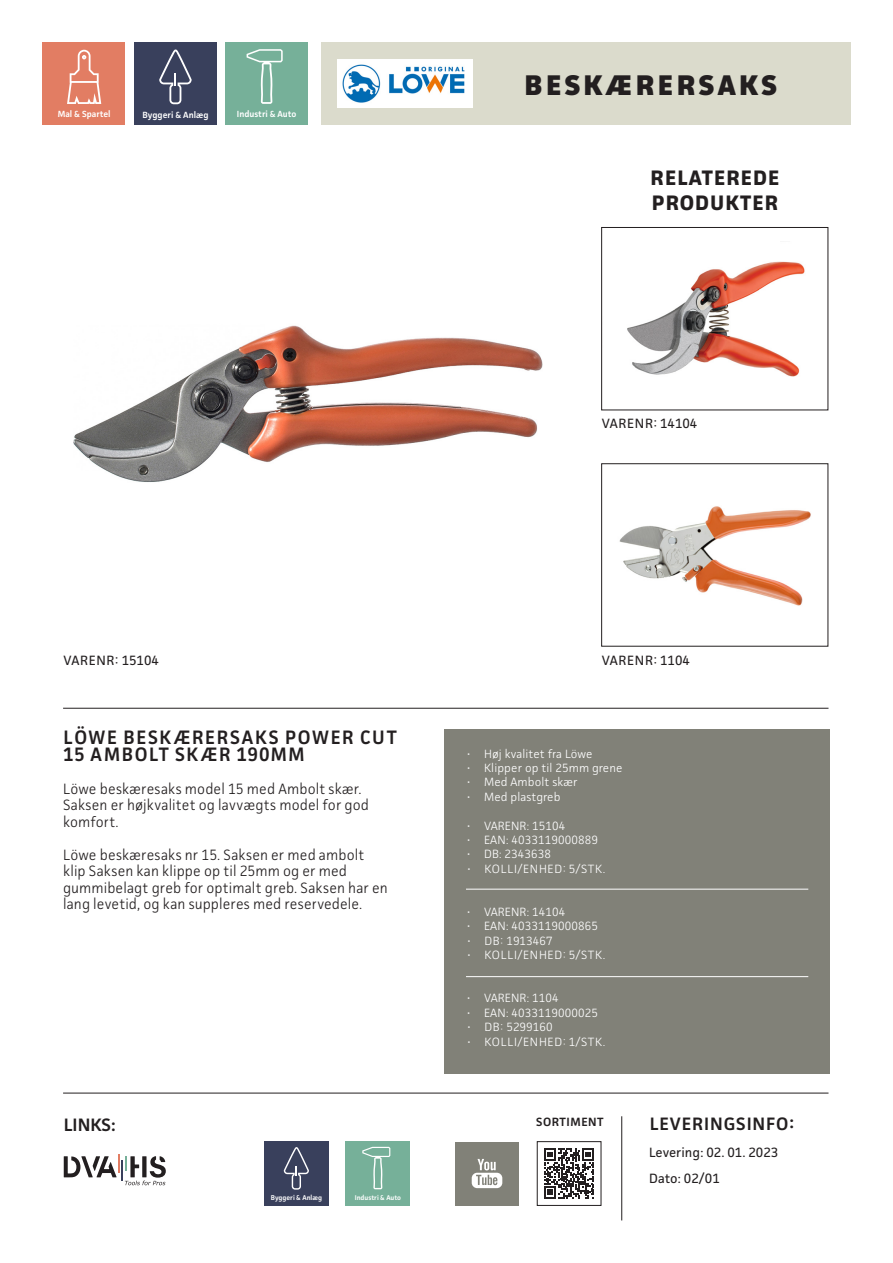
<style>
.page{position:relative;width:893px;height:1263px;background:#fff}
.page>*{position:absolute;margin:0;border:0;box-sizing:border-box;transform-origin:0 0}
.Heading_32_pt{font:800 28.5px "Facit";letter-spacing:.12em;color:#231f20}
.t1{font:700 21px "Facit";letter-spacing:.05em;color:#231f20}
.t2{font:600 19.5px/16.5px "Facit";letter-spacing:.09em;color:#231f20;scale:.96 1}
.t3{font:600 18px "Facit";letter-spacing:.05em;color:#231f20}
.t4{font:300 15px/16.5px "Facit";letter-spacing:.01em;color:#231f20;scale:.96 1}
.t5{font:13.5px "Facit";color:#231f20}
.t6{font:13.5px "Facit";letter-spacing:.025em;color:#231f20}
.t7{font:300 12px "Facit";letter-spacing:.01em;color:#fff}
.t8{font:300 12px "Facit";letter-spacing:.06em;color:#fff}
.t9{font:600 12px "Facit";letter-spacing:.05em;color:#231f20}
.t10{font:600 9px "Facit";color:#fff}
.t11{font:600 8.85px "Facit";color:#fff}
.t12{font:600 6.9px "Facit";color:#fff}
</style>
<div class="page">
<div style="left:225px;top:43px;width:83px;height:82px;background:#76b099"></div>
<svg style="left:247px;top:49px;width:36px;height:55px"></svg>
<div style="left:321px;top:43px;width:529px;height:82px;background:#dbdbcc"></div>
<div style="left:338px;top:60px;width:134px;height:48px;background:#fff"></div>
<img style="left:342px;top:64px;width:123px;height:39px">
<div style="left:43px;top:43px;width:82px;height:82px;background:#e27d63"></div>
<svg style="left:67px;top:50px;width:34px;height:54px"></svg>
<div style="left:134px;top:43px;width:83px;height:82px;background:#39405c"></div>
<svg style="left:159px;top:49px;width:33px;height:55px"></svg>
<hr style="left:63px;top:708px;width:765px;height:1px;background:#231f20">
<hr style="left:63px;top:1093px;width:765px;height:1px;background:#231f20">
<div style="left:444px;top:729px;width:386px;height:345px;background:#818178"></div>
<hr style="left:466px;top:889px;width:342px;height:1px;background:#fff">
<hr style="left:466px;top:976px;width:342px;height:1px;background:#fff">
<img style="left:627px;top:261px;width:178px;height:116px">
<div style="left:601px;top:227px;width:227px;height:183px;border:1px solid #231f20"></div>
<img style="left:619px;top:506px;width:192px;height:100px">
<div style="left:601px;top:463px;width:227px;height:183px;border:1px solid #231f20"></div>
<svg style="left:64px;top:1154px;width:102px;height:31px"></svg>
<div style="left:455px;top:1141px;width:63px;height:64px;background:#818178"></div>
<div style="left:472px;top:1173px;width:30px;height:15px;background:#fff;border-radius:5px"></div>
<svg style="left:476px;top:1159px;width:21px;height:26px"></svg>
<hr style="left:621px;top:1116px;width:1px;height:104px;background:#231f20">
<svg style="left:544px;top:1148px;width:50px;height:50px"></svg>
<div style="left:537px;top:1141px;width:64px;height:65px;border:1px solid #231f20"></div>
<img style="left:74px;top:325px;width:469px;height:157px">
<div style="left:346px;top:1141px;width:64px;height:65px;background:#76b099"></div>
<svg style="left:362px;top:1147px;width:28px;height:42px"></svg>
<div style="left:264px;top:1141px;width:64px;height:65px;background:#39405c"></div>
<svg style="left:284px;top:1147px;width:25px;height:42px"></svg>
<p class="t10" style="left:58px;top:109px;width:54px">Mal &amp; Spartel</p>
<p class="t10" style="left:143px;top:109px;width:68px">Byggeri &amp; Anlæg</p>
<p class="t11" style="left:237px;top:109px;width:61px">Industri &amp; Auto</p>
<p class="Heading_32_pt" style="left:525px;top:67px;width:254px">BESKÆRERSAKS</p>
<p class="t1" style="left:651px;top:165px;width:130px">RELATEREDE</p>
<p class="t1" style="left:652px;top:190px;width:128px">PRODUKTER</p>
<p class="t5" style="left:602px;top:415px;width:97px">VARENR: 14104</p>
<p class="t5" style="left:63px;top:651px;width:97px">VARENR: 15104</p>
<p class="t6" style="left:602px;top:651px;width:90px">VARENR: 1104</p>
<p class="t2" style="left:63px;top:729px;width:349px">LÖWE BESKÆRERSAKS POWER CUT<br>15 AMBOLT SKÆR 190MM</p>
<p class="t4" style="left:63px;top:780px;width:320px">Löwe beskæresaks model 15 med Ambolt skær.<br>Saksen er højkvalitet og lavvægts model for god komfort.</p>
<p class="t4" style="left:63px;top:846px;width:340px">Löwe beskæresaks nr 15. Saksen er med ambolt klip Saksen kan klippe op til 25mm og er med gummibelagt greb for optimalt greb. Saksen har en lang levetid, og kan suppleres med reservedele.</p>
<p class="t7" style="left:467px;top:746px;width:127px">• Høj kvalitet fra Löwe</p>
<p class="t7" style="left:467px;top:760px;width:157px">• Klipper op til 25mm grene</p>
<p class="t7" style="left:467px;top:775px;width:112px">• Med Ambolt skær</p>
<p class="t7" style="left:467px;top:789px;width:95px">• Med plastgreb</p>
<p class="t7" style="left:467px;top:818px;width:100px">• VARENR: 15104</p>
<p class="t7" style="left:467px;top:832px;width:132px">• EAN: 4033119000889</p>
<p class="t7" style="left:467px;top:847px;width:85px">• DB: 2343638</p>
<p class="t8" style="left:467px;top:861px;width:140px">• KOLLI/ENHED: 5/STK.</p>
<p class="t7" style="left:467px;top:904px;width:100px">• VARENR: 14104</p>
<p class="t7" style="left:467px;top:919px;width:132px">• EAN: 4033119000865</p>
<p class="t7" style="left:467px;top:933px;width:87px">• DB: 1913467</p>
<p class="t8" style="left:467px;top:947px;width:140px">• KOLLI/ENHED: 5/STK.</p>
<p class="t7" style="left:467px;top:991px;width:93px">• VARENR: 1104</p>
<p class="t7" style="left:467px;top:1005px;width:132px">• EAN: 4033119000025</p>
<p class="t7" style="left:467px;top:1019px;width:87px">• DB: 5299160</p>
<p class="t8" style="left:467px;top:1034px;width:140px">• KOLLI/ENHED: 1/STK.</p>
<p class="t9" style="left:536px;top:1114px;width:69px">SORTIMENT</p>
<p class="t3" style="left:64px;top:1114px;width:53px">LINKS:</p>
<p class="t3" style="left:650px;top:1112px;width:146px">LEVERINGSINFO:</p>
<p class="t5" style="left:649px;top:1144px;width:131px">Levering: 02. 01. 2023</p>
<p class="t5" style="left:649px;top:1170px;width:72px">Dato: 02/01</p>
<p class="t12" style="left:271px;top:1193px;width:53px">Byggeri &amp; Anlæg</p>
<p class="t12" style="left:355px;top:1193px;width:48px">Industri &amp; Auto</p>
</div>
